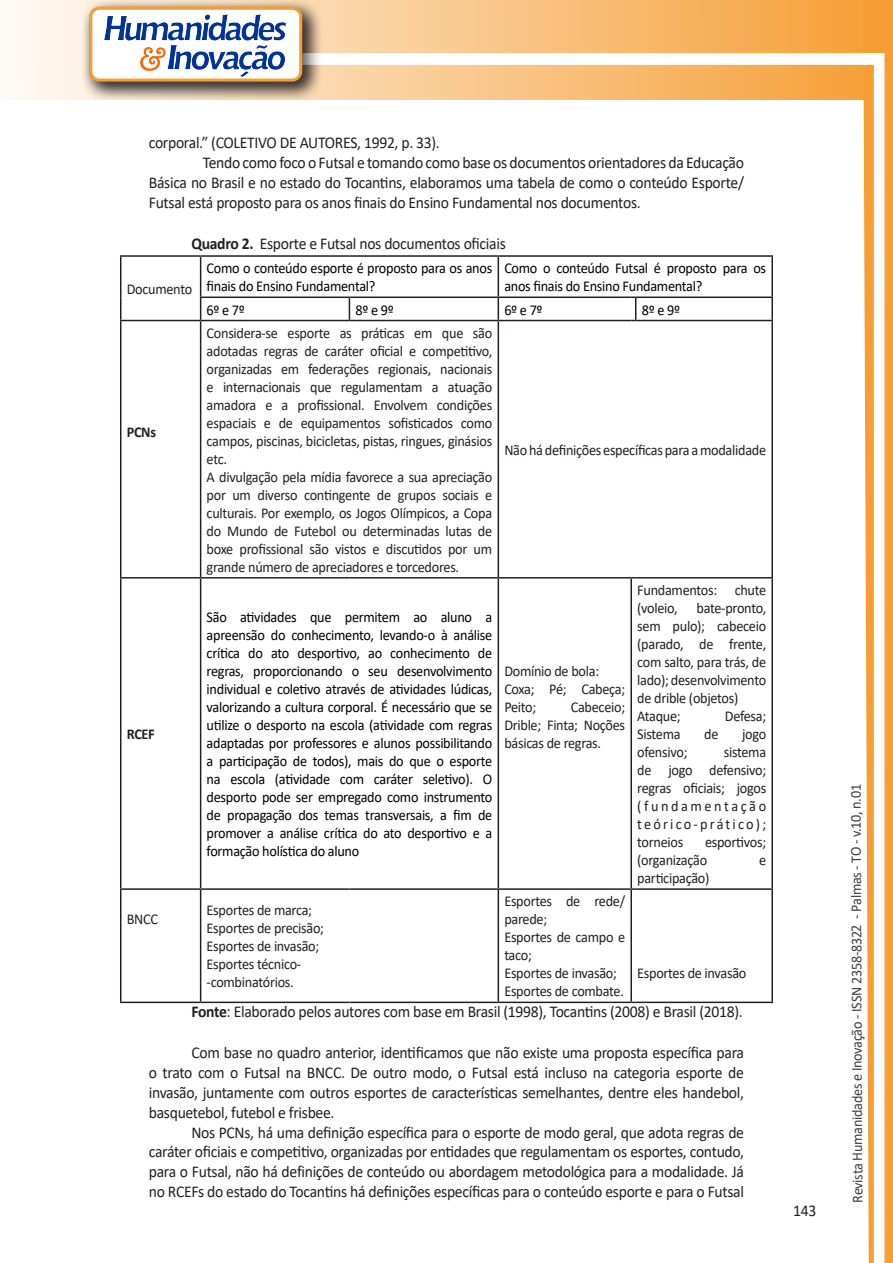
<style>
.page{position:relative;width:893px;height:1263px;background:#fff}
.page>*{position:absolute;margin:0;border:0;box-sizing:border-box;transform-origin:0 0}
.texto{font:16.5px/19.8px "Calibri";letter-spacing:-.02em;color:#231f20;text-align:justify;scale:.95 1}
.texto-2{font:15px/18px "Calibri";letter-spacing:-.02em;color:#231f20;text-align:justify;scale:.95 1}
.texto-3{font:15px/18px "Calibri";letter-spacing:-.02em;color:#000;scale:.95 1}
.t1{font:15px "Calibri";letter-spacing:-.025em;color:#3e3e3f;scale:.95 1}
.texto-4{font:700 15px "Calibri";letter-spacing:-.02em;color:#231f20;scale:.95 1}
.s1{font-weight:700}
</style>
<div class="page">
<svg style="left:5px;top:0;width:858px;height:100px"></svg>
<div style="left:302px;top:53px;width:582px;height:12px;background:#fff;border:2px solid #fff"></div>
<svg style="left:863px;top:0;width:30px;height:1263px"></svg>
<div style="left:81px;top:0;width:241px;height:102px;background:#231f20;opacity:.75"></div>
<div style="left:91px;top:8px;width:210px;height:72px;background:#fff;border-radius:9px"></div>
<img style="left:104px;top:14px;width:181px;height:62px">
<div style="left:89px;top:7px;width:213px;height:75px;border:3px solid #f69e34;border-radius:9px"></div>
<hr style="left:120px;top:255px;width:81px;height:2px;background:#231f20">
<hr style="left:120px;top:257px;width:1px;height:40px;background:#231f20">
<hr style="left:201px;top:255px;width:148px;height:2px;background:#231f20">
<hr style="left:200px;top:257px;width:1px;height:39px;background:#231f20">
<hr style="left:349px;top:255px;width:149px;height:2px;background:#231f20">
<hr style="left:498px;top:255px;width:133px;height:2px;background:#231f20">
<hr style="left:498px;top:257px;width:1px;height:39px;background:#231f20">
<hr style="left:636px;top:255px;width:137px;height:2px;background:#231f20">
<hr style="left:771px;top:257px;width:2px;height:39px;background:#231f20">
<svg style="left:120px;top:297px;width:1px;height:23px"></svg>
<hr style="left:200px;top:296px;width:149px;height:2px;background:#231f20">
<svg style="left:200px;top:298px;width:1px;height:22px"></svg>
<hr style="left:349px;top:296px;width:149px;height:2px;background:#231f20">
<svg style="left:349px;top:298px;width:1px;height:22px"></svg>
<hr style="left:498px;top:296px;width:133px;height:2px;background:#231f20">
<svg style="left:498px;top:298px;width:1px;height:22px"></svg>
<hr style="left:636px;top:296px;width:137px;height:2px;background:#231f20">
<hr style="left:771px;top:298px;width:2px;height:22px;background:#231f20">
<hr style="left:120px;top:320px;width:81px;height:1px;background:#231f20">
<hr style="left:120px;top:321px;width:1px;height:256px;background:#231f20">
<hr style="left:201px;top:320px;width:148px;height:1px;background:#231f20">
<hr style="left:200px;top:321px;width:1px;height:256px;background:#231f20">
<hr style="left:349px;top:320px;width:149px;height:1px;background:#231f20">
<hr style="left:498px;top:320px;width:133px;height:1px;background:#231f20">
<hr style="left:498px;top:321px;width:1px;height:256px;background:#231f20">
<svg style="left:631px;top:296px;width:5px;height:25px"></svg>
<hr style="left:636px;top:320px;width:137px;height:1px;background:#231f20">
<hr style="left:771px;top:321px;width:2px;height:256px;background:#231f20">
<hr style="left:120px;top:577px;width:81px;height:1px;background:#231f20">
<hr style="left:120px;top:578px;width:1px;height:310px;background:#231f20">
<hr style="left:201px;top:577px;width:148px;height:1px;background:#231f20">
<hr style="left:200px;top:578px;width:1px;height:310px;background:#231f20">
<hr style="left:349px;top:577px;width:149px;height:1px;background:#231f20">
<hr style="left:498px;top:577px;width:133px;height:1px;background:#231f20">
<hr style="left:498px;top:578px;width:1px;height:310px;background:#231f20">
<hr style="left:630px;top:578px;width:2px;height:310px;background:#231f20">
<hr style="left:636px;top:577px;width:137px;height:1px;background:#231f20">
<hr style="left:771px;top:578px;width:2px;height:310px;background:#231f20">
<hr style="left:120px;top:888px;width:81px;height:2px;background:#231f20">
<hr style="left:120px;top:890px;width:1px;height:111px;background:#231f20">
<hr style="left:201px;top:888px;width:148px;height:2px;background:#231f20">
<hr style="left:200px;top:890px;width:1px;height:111px;background:#231f20">
<hr style="left:349px;top:888px;width:149px;height:2px;background:#231f20">
<hr style="left:498px;top:888px;width:133px;height:2px;background:#231f20">
<hr style="left:498px;top:890px;width:1px;height:111px;background:#231f20">
<hr style="left:630px;top:890px;width:2px;height:111px;background:#231f20">
<hr style="left:636px;top:888px;width:137px;height:2px;background:#231f20">
<hr style="left:771px;top:890px;width:2px;height:111px;background:#231f20">
<hr style="left:120px;top:1001px;width:81px;height:2px;background:#231f20">
<hr style="left:201px;top:1001px;width:148px;height:2px;background:#231f20">
<hr style="left:349px;top:1001px;width:149px;height:2px;background:#231f20">
<hr style="left:498px;top:1001px;width:133px;height:2px;background:#231f20">
<hr style="left:636px;top:1001px;width:137px;height:2px;background:#231f20">
<p class="texto" style="left:149px;top:133px;width:308px">corporal.” (COLETIVO DE AUTORES, 1992, p. 33).</p>
<p class="texto" style="left:149px;top:152px;width:628px;text-indent:54px">Tendo como foco o Futsal e tomando como base os documentos orientadores da Educação Básica no Brasil e no estado do Tocantins, elaboramos uma tabela de como o conteúdo Esporte/ Futsal está proposto para os anos finais do Ensino Fundamental nos documentos.</p>
<p class="texto" style="left:191px;top:233px;width:332px"><span class="s1">Quadro 2.</span> Esporte e Futsal nos documentos oficiais</p>
<p class="texto-2" style="left:127px;top:280px;width:70px">Documento</p>
<p class="texto-3" style="left:207px;top:259px;width:302px">Como o conteúdo esporte é proposto para os anos finais do Ensino Fundamental?</p>
<p class="texto-3" style="left:504px;top:259px;width:277px">Como o conteúdo Futsal é proposto para os anos finais do Ensino Fundamental?</p>
<p class="texto-3" style="left:207px;top:300px;width:42px">6º e 7º</p>
<p class="texto-3" style="left:355px;top:300px;width:42px">8º e 9º</p>
<p class="texto-3" style="left:504px;top:300px;width:42px">6º e 7º</p>
<p class="texto-3" style="left:642px;top:300px;width:42px">8º e 9º</p>
<p class="texto-4" style="left:127px;top:421px;width:32px">PCNs</p>
<p class="texto-4" style="left:127px;top:723px;width:31px">RCEF</p>
<p class="texto-2" style="left:207px;top:323px;width:302px">Considera-se esporte as práticas em que são adotadas regras de caráter oficial e competitivo, organizadas em federações regionais, nacionais e internacionais que regulamentam a atuação amadora e a profissional. Envolvem condições espaciais e de equipamentos sofisticados como campos, piscinas, bicicletas, pistas, ringues, ginásios etc.</p>
<p class="texto-2" style="left:207px;top:467px;width:302px">A divulgação pela mídia favorece a sua apreciação por um diverso contingente de grupos sociais e culturais. Por exemplo, os Jogos Olímpicos, a Copa do Mundo de Futebol ou determinadas lutas de boxe profissional são vistos e discutidos por um grande número de apreciadores e torcedores.</p>
<p class="texto-3" style="left:207px;top:608px;width:302px;text-align:justify">São atividades que permitem ao aluno a apreensão do conhecimento, levando-o à análise crítica do ato desportivo, ao conhecimento de regras, proporcionando o seu desenvolvimento individual e coletivo através de atividades lúdicas, valorizando a cultura corporal. É necessário que se utilize o desporto na escola (atividade com regras adaptadas por professores e alunos possibilitando a participação de todos), mais do que o esporte na escola (atividade com caráter seletivo). O desporto pode ser empregado como instrumento de propagação dos temas transversais, a fim de promover a análise crítica do ato desportivo e a formação holística do aluno</p>
<p class="texto-2" style="left:504px;top:440px;width:277px">Não há definições específicas para a modalidade</p>
<p class="texto-2" style="left:504px;top:662px;width:101px">Domínio de bola:</p>
<p class="texto-2" style="left:504px;top:680px;width:129px">Coxa; Pé; Cabeça;<br>Peito;</p>
<p class="texto-2" style="left:504px;top:698px;width:129px;text-indent:66px">Cabeceio; Drible; Finta; Noções básicas de regras.</p>
<p class="texto-2" style="left:637px;top:581px;width:137px">Fundamentos: chute (voleio, bate-pronto, sem pulo); cabeceio (parado, de frente, com salto, para trás, de lado); desenvolvimento de drible (objetos)</p>
<p class="texto-2" style="left:637px;top:707px;width:47px">Ataque;</p>
<p class="texto-2" style="left:725px;top:707px;width:45px">Defesa;</p>
<p class="texto-2" style="left:637px;top:725px;width:47px">Sistema</p>
<p class="texto-2" style="left:704px;top:725px;width:17px">de</p>
<p class="texto-2" style="left:742px;top:725px;width:27px">jogo</p>
<p class="texto-2" style="left:637px;top:743px;width:54px">ofensivo;</p>
<p class="texto-2" style="left:637px;top:743px;width:137px;text-indent:87px">sistema de jogo defensivo; regras oficiais; jogos (fundamentação teórico-prático); torneios</p>
<p class="texto-2" style="left:637px;top:833px;width:137px;text-indent:68px">esportivos; (organização</p>
<p class="texto-2" style="left:759px;top:851px;width:9px">e</p>
<p class="texto-2" style="left:637px;top:869px;width:78px">participação)</p>
<p class="texto-2" style="left:504px;top:892px;width:129px">Esportes de rede/ parede;</p>
<p class="texto-2" style="left:504px;top:928px;width:129px">Esportes de campo e taco;</p>
<p class="texto-2" style="left:504px;top:964px;width:120px">Esportes de invasão;</p>
<p class="texto-2" style="left:504px;top:982px;width:127px">Esportes de combate.</p>
<p class="texto-2" style="left:207px;top:901px;width:113px">Esportes de marca;</p>
<p class="texto-2" style="left:207px;top:919px;width:125px">Esportes de precisão;</p>
<p class="texto-2" style="left:207px;top:937px;width:120px">Esportes de invasão;</p>
<p class="texto-2" style="left:207px;top:955px;width:101px">Esportes técnico-</p>
<p class="texto-2" style="left:207px;top:973px;width:93px">-combinatórios.</p>
<p class="texto-2" style="left:127px;top:910px;width:34px">BNCC</p>
<p class="texto-2" style="left:637px;top:964px;width:116px">Esportes de invasão</p>
<p class="texto" style="left:191px;top:1001px;width:582px"><span class="s1">Fonte</span>: Elaborado pelos autores com base em Brasil (1998), Tocantins (2008) e Brasil (2018).</p>
<p class="texto" style="left:149px;top:1042px;width:628px;text-indent:43px">Com base no quadro anterior, identificamos que não existe uma proposta específica para o trato com o Futsal na BNCC. De outro modo, o Futsal está incluso na categoria esporte de invasão, juntamente com outros esportes de características semelhantes, dentre eles handebol, basquetebol, futebol e frisbee.</p>
<p class="texto" style="left:149px;top:1122px;width:628px;text-indent:43px">Nos PCNs, há uma definição específica para o esporte de modo geral, que adota regras de caráter oficiais e competitivo, organizadas por entidades que regulamentam os esportes, contudo, para o Futsal, não há definições de conteúdo ou abordagem metodológica para a modalidade. Já no RCEFs do estado do Tocantins há definições específicas para o conteúdo esporte e para o Futsal</p>
<p class="texto" style="left:793px;top:1200px;width:26px">143</p>
<p class="t1" style="left:846px;top:1203px;width:442px;rotate:-90deg">Revista Humanidades e Inovação - ISSN 2358-8322 - Palmas - TO - v.10, n.01</p>
</div>
